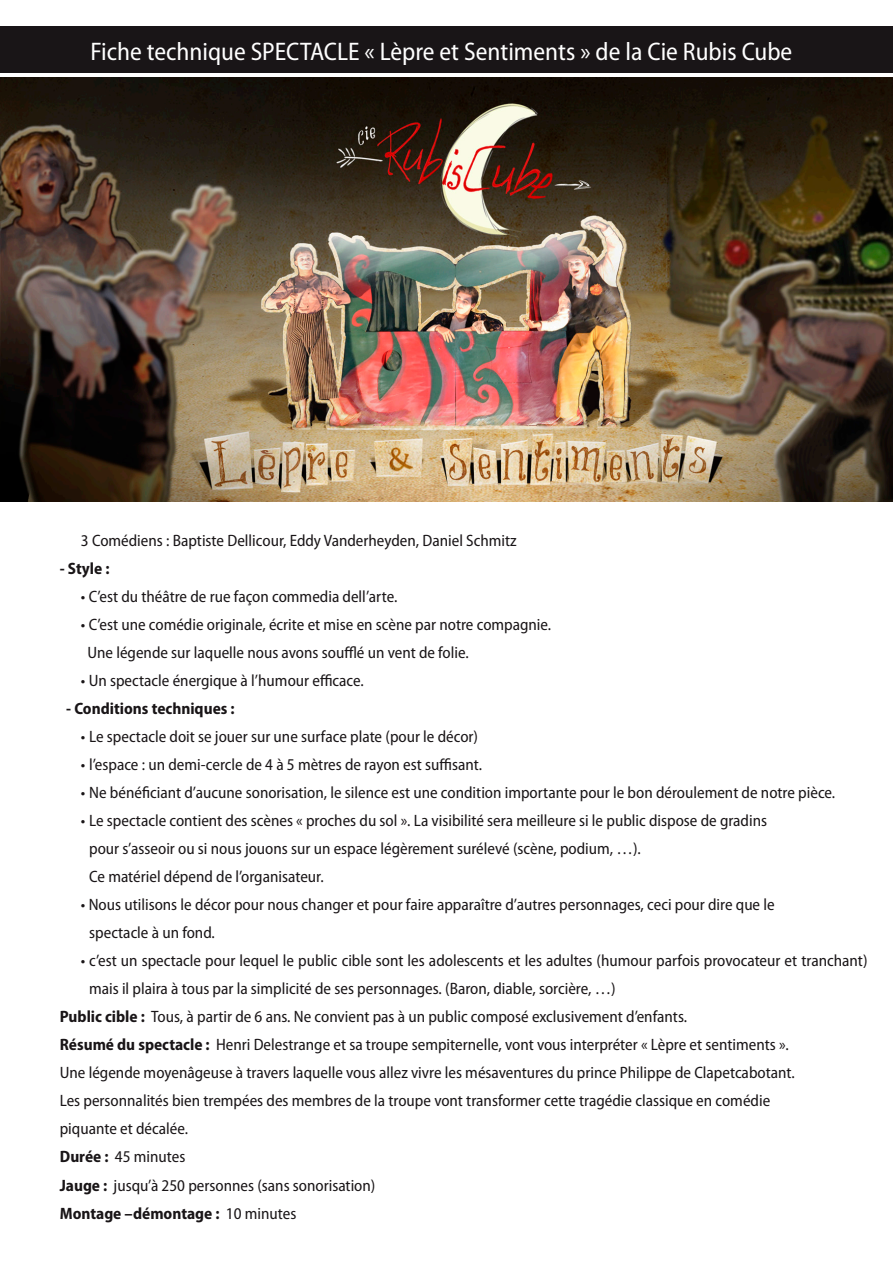
<style>
.page{position:relative;width:893px;height:1263px;background:#fff}
.page>*{position:absolute;margin:0;border:0;box-sizing:border-box;transform-origin:0 0}
.t1{font:semi-condensed 25.5px "Myriad Pro";color:#fff}
.t2{font:semi-condensed 16.5px/28px "Myriad Pro";color:#191517}
.t3{font:700 semi-condensed 16.5px "Myriad Pro";color:#191517}
.s1{font-weight:700}
.s2{font-weight:400}
</style>
<div class="page">
<div style="left:0;top:27px;width:893px;height:46px;background:#191517"></div>
<img style="left:0;top:78px;width:893px;height:424px">
<h1 class="t1" style="left:90px;top:38px;width:703px">Fiche technique SPECTACLE « Lèpre et Sentiments » de la Cie Rubis Cube</h1>
<p class="t2" style="left:81px;top:527px;width:437px">3 Comédiens : Baptiste Dellicour, Eddy Vanderheyden, Daniel Schmitz</p>
<p class="t3" style="left:60px;top:559px;width:51px">- Style :</p>
<p class="t2" style="left:81px;top:583px;width:318px">• C’est du théâtre de rue façon commedia dell’arte.</p>
<p class="t2" style="left:87px;top:611px;width:465px;text-indent:-6px">• C’est une comédie originale, écrite et mise en scène par notre compagnie.<br>Une légende sur laquelle nous avons soufflé un vent de folie.</p>
<p class="t2" style="left:81px;top:667px;width:284px">• Un spectacle énergique à l’humour efficace.</p>
<p class="t3" style="left:66px;top:699px;width:170px">- Conditions techniques :</p>
<p class="t2" style="left:81px;top:723px;width:399px">• Le spectacle doit se jouer sur une surface plate (pour le décor)</p>
<p class="t2" style="left:81px;top:751px;width:403px">• l’espace : un demi-cercle de 4 à 5 mètres de rayon est suffisant.</p>
<p class="t2" style="left:81px;top:779px;width:756px">• Ne bénéficiant d’aucune sonorisation, le silence est une condition importante pour le bon déroulement de notre pièce.</p>
<p class="t2" style="left:89px;top:807px;width:679px;text-indent:-8px">• Le spectacle contient des scènes « proches du sol ». La visibilité sera meilleure si le public dispose de gradins pour s’asseoir ou si nous jouons sur un espace légèrement surélevé (scène, podium, …).<br>Ce matériel dépend de l’organisateur.</p>
<p class="t2" style="left:89px;top:891px;width:687px;text-indent:-8px">• Nous utilisons le décor pour nous changer et pour faire apparaître d’autres personnages, ceci pour dire que le spectacle à un fond.</p>
<p class="t2" style="left:81px;top:947px;width:788px">• c’est un spectacle pour lequel le public cible sont les adolescents et les adultes (humour parfois provocateur et tranchant)</p>
<p class="t2" style="left:89px;top:975px;width:528px">mais il plaira à tous par la simplicité de ses personnages. (Baron, diable, sorcière, …)</p>
<p class="t2" style="left:60px;top:1003px;width:629px"><span class="s1">Public cible :</span> Tous, à partir de 6 ans. Ne convient pas à un public composé exclusivement d’enfants.</p>
<p class="t2" style="left:60px;top:1031px;width:731px"><span class="s1">Résumé du spectacle :</span> Henri Delestrange et sa troupe sempiternelle, vont vous interpréter « Lèpre et sentiments ».</p>
<p class="t2" style="left:60px;top:1059px;width:737px">Une légende moyenâgeuse à travers laquelle vous allez vivre les mésaventures du prince Philippe de Clapetcabotant.</p>
<p class="t2" style="left:60px;top:1087px;width:712px">Les personnalités bien trempées des membres de la troupe vont transformer cette tragédie classique en comédie</p>
<p class="t2" style="left:60px;top:1115px;width:130px">piquante et décalée.</p>
<p class="t2" style="left:60px;top:1143px;width:127px"><span class="s1">Durée :</span> 45 minutes</p>
<p class="t2" style="left:60px;top:1171px;width:317px"><span class="s1">Jauge :</span> jusqu’à 250 personnes (sans sonorisation)</p>
<p class="t3" style="left:60px;top:1204px;width:238px">Montage –démontage : <span class="s2">10 minutes</span></p>
</div>
